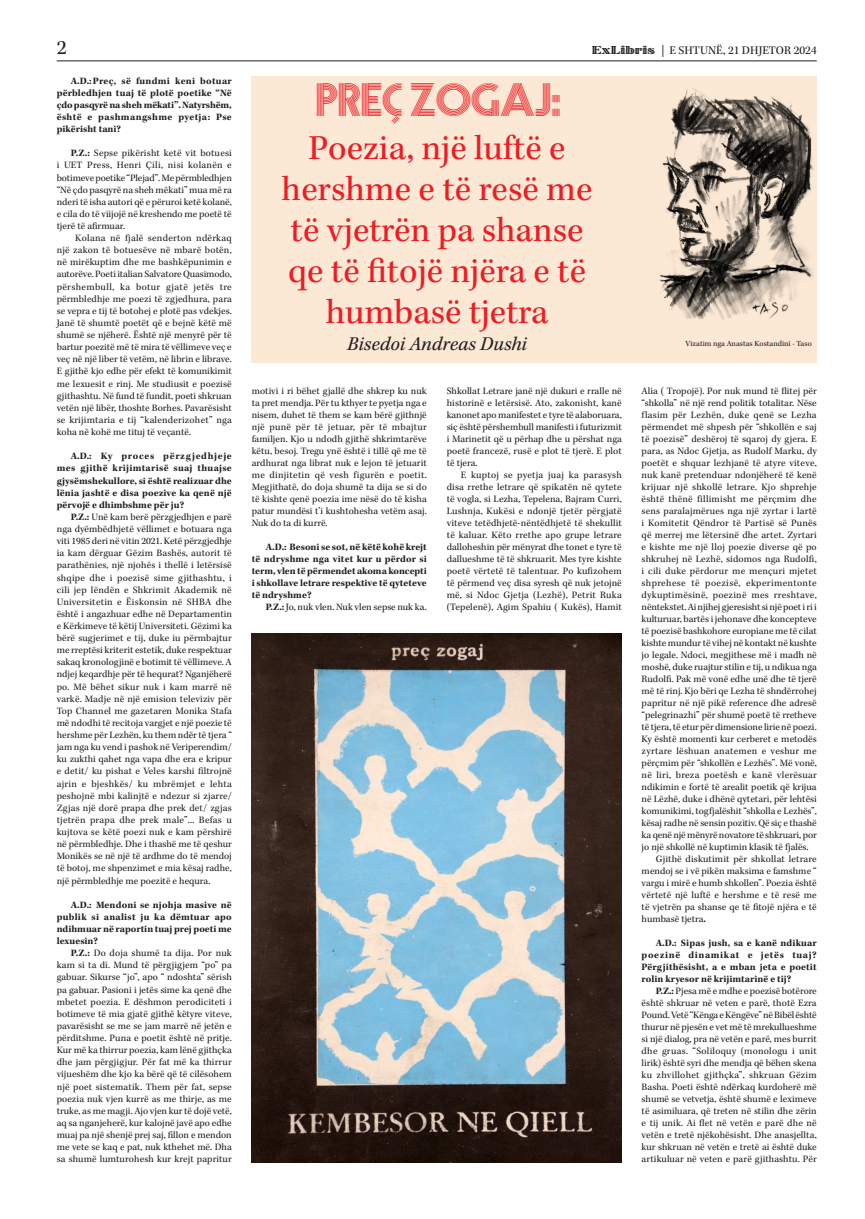
<style>
.page{position:relative;width:865px;height:1219px;background:#fff}
.page>*{position:absolute;margin:0;border:0;box-sizing:border-box;transform-origin:0 0}
.INSIDE_TEXT{font:42px "Prisma";color:#ee1d23}
.INSIDE_TEXT-2{font:36px/41px "Kepler Std";color:#ee1d23;text-align:center}
.t1{font:21px "Kepler Std";color:#231f20}
.INSIDE_TEXT-3{font:italic 20px "Kepler Std";color:#231f20}
.t2{font:12px "Kepler Std";color:#231f20}
.INSIDE_TEXT-4{font:10px/12px "Kepler Std";color:#231f20;text-align:justify}
.INSIDE_TEXT-5{font:700 10px/12.1px "Kepler Std";letter-spacing:.005em;color:#231f20;text-align:justify}
.INSIDE_TEXT-6{font:8px "Kepler Std";color:#231f20}
.s1{font-family:"Sphinx RR Inline"}
.s2{font-weight:700}
</style>
<div class="page">
<hr style="left:57px;top:61px;width:759px;height:1px;background:#231f20">
<div style="left:252px;top:77px;width:564px;height:286px;background:#fbe8d5"></div>
<img style="left:659px;top:88px;width:154px;height:232px">
<img style="left:252px;top:634px;width:369px;height:528px">
<h3 class="t1" style="left:57px;top:36px;width:12px">2</h3>
<p class="t2" style="left:592px;top:44px;width:226px"><span class="s1">ExLibris</span> | E SHTUNË, 21 DHJETOR 2024</p>
<p class="INSIDE_TEXT-5" style="left:57px;top:75px;width:177px;text-indent:14px">A.D.:Preç, së fundmi keni botuar përbledhjen tuaj të plotë poetike “Në çdo pasqyrë na sheh mëkati”. Natyrshëm, është e pashmangshme pyetja: Pse pikërisht tani?</p>
<p class="INSIDE_TEXT-4" style="left:57px;top:147px;width:177px;text-indent:14px"><span class="s2">P.Z.:</span> Sepse pikërisht ketë vit botuesi i UET Press, Henri Çili, nisi kolanën e botimeve poetike “Plejad”. Me përmbledhjen “Në çdo pasqyrë na sheh mëkati” mua më ra nderi të isha autori që e përuroi ketë kolanë, e cila do të viijojë në kreshendo me poetë të tjerë të afirmuar.</p>
<p class="INSIDE_TEXT-4" style="left:57px;top:232px;width:177px;text-indent:18px">Kolana në fjalë senderton ndërkaq një zakon të botuesëve në mbarë botën, në mirëkuptim dhe me bashkëpunimin e autorëve. Poeti italian Salvatore Quasimodo, përshembull, ka botur gjatë jetës tre përmbledhje me poezi të zgjedhura, para se vepra e tij të botohej e plotë pas vdekjes.<br>Janë të shumtë poetët që e bejnë këtë më shumë se njëherë. Është një menyrë për të bartur poezitë më të mira të vëllimeve veç e veç në një liber të vetëm, në librin e librave.<br>E gjithë kjo edhe për efekt të komunikimit me lexuesit e rinj. Me studiusit e poezisë gjithashtu. Në fund të fundit, poeti shkruan vetën një libër, thoshte Borhes. Pavarësisht se krijimtaria e tij “kalenderizohet” nga koha në kohë me tituj të veçantë.</p>
<p class="INSIDE_TEXT-5" style="left:57px;top:450px;width:177px;text-indent:14px">A.D.: Ky proces përzgjedhjeje mes gjithë krijimtarisë suaj thuajse gjysëmshekullore, si është realizuar dhe lënia jashtë e disa poezive ka qenë një përvojë e dhimbshme për ju?</p>
<p class="INSIDE_TEXT-4" style="left:57px;top:511px;width:177px;text-indent:14px"><span class="s2">P.Z.:</span> Unë kam berë përzgjedhjen e parë nga dyëmbëdhjetë vëllimet e botuara nga viti 1985 deri në vitin 2021. Ketë përzgjedhje ia kam dërguar Gëzim Bashës, autorit të parathënies, një njohës i thellë i letërsisë shqipe dhe i poezisë sime gjithashtu, i cili jep lëndën e Shkrimit Akademik në Universitetin e Ëiskonsin në SHBA dhe është i angazhuar edhe në Departamentin e Kërkimeve të këtij Universiteti. Gëzimi ka bërë sugjerimet e tij, duke iu përmbajtur me rreptësi kriterit estetik, duke respektuar sakaq kronologjinë e botimit të vëllimeve. A ndjej keqardhje për të hequrat? Nganjëherë po. Më bëhet sikur nuk i kam marrë në varkë. Madje në një emision televiziv për Top Channel me gazetaren Monika Stafa më ndodhi të recitoja vargjet e një poezie të hershme për Lezhën, ku them ndër të tjera “ jam nga ku vend i pashok në Veriperendim/ ku zukthi qahet nga vapa dhe era e kripur e detit/ ku pishat e Veles karshi filtrojnë ajrin e bjeshkës/ ku mbrëmjet e lehta peshojnë mbi kalinjtë e ndezur si zjarre/ Zgjas një dorë prapa dhe prek det/ zgjas tjetrën prapa dhe prek male”... Befas u kujtova se këtë poezi nuk e kam përshirë në përmbledhje. Dhe i thashë me të qeshur Monikës se në një të ardhme do të mendoj të botoj, me shpenzimet e mia kësaj radhe, një përmbledhje me poezitë e hequra.</p>
<p class="INSIDE_TEXT-5" style="left:57px;top:899px;width:177px;text-indent:14px">A.D.: Mendoni se njohja masive në publik si analist ju ka dëmtuar apo ndihmuar në raportin tuaj prej poeti me lexuesin?</p>
<p class="INSIDE_TEXT-4" style="left:57px;top:947px;width:177px;text-indent:14px"><span class="s2">P.Z.:</span> Do doja shumë ta dija. Por nuk kam si ta di. Mund të përgjigjem “po” pa gabuar. Sikurse “jo”, apo “ ndoshta” sërish pa gabuar. Pasioni i jetës sime ka qenë dhe mbetet poezia. E dëshmon perodiciteti i botimeve të mia gjatë gjithë këtyre viteve, pavarësisht se me se jam marrë në jetën e përditshme. Puna e poetit është në pritje.<br>Kur më ka thirrur poezia, kam lënë gjithçka dhe jam përgjigjur. Për fat më ka thirrur vijueshëm dhe kjo ka bërë që të cilësohem një poet sistematik. Them për fat, sepse poezia nuk vjen kurrë as me thirje, as me truke, as me magji. Ajo vjen kur të dojë vetë, aq sa nganjeherë, kur kalojnë javë apo edhe muaj pa një shenjë prej saj, fillon e mendon me vete se kaq e pat, nuk kthehet më. Dha sa shumë lumturohesh kur krejt papritur</p>
<p class="INSIDE_TEXT" style="left:314px;top:68px;width:246px">PREÇ ZOGAJ:</p>
<p class="INSIDE_TEXT-2" style="left:281px;top:128px;width:312px">Poezia, një luftë e hershme e të resë me</p>
<p class="INSIDE_TEXT-2" style="left:288px;top:210px;width:299px">të vjetrën pa shanse qe të fitojë njëra e të humbasë tjetra</p>
<p class="INSIDE_TEXT-3" style="left:347px;top:332px;width:181px">Bisedoi Andreas Dushi</p>
<p class="INSIDE_TEXT-6" style="left:685px;top:339px;width:128px">Vizatim nga Anastas Kostandini - Taso</p>
<p class="INSIDE_TEXT-4" style="left:641px;top:385px;width:177px">Alia ( Tropojë). Por nuk mund të flitej për “shkolla” në një rend politik totalitar. Nëse flasim për Lezhën, duke qenë se Lezha përmendet më shpesh për “shkollën e saj të poezisë” deshëroj të sqaroj dy gjera. E para, as Ndoc Gjetja, as Rudolf Marku, dy poetët e shquar lezhjanë të atyre viteve, nuk kanë pretenduar ndonjëherë të kenë krijuar një shkollë letrare. Kjo shprehje është thënë fillimisht me përçmim dhe sens paralajmërues nga një zyrtar i lartë i Komitetit Qëndror të Partisë së Punës që merrej me lëtersinë dhe artet. Zyrtari e kishte me një lloj poezie diverse që po shkruhej në Lezhë, sidomos nga Rudolfi, i cili duke përdorur me mençuri mjetet shprehese të poezisë, ekperimentonte dykuptimësinë, poezinë mes rreshtave, nëntekstet. Ai njihej gjeresisht si një poet i ri i kulturuar, bartës i jehonave dhe koncepteve të poezisë bashkohore europiane me të cilat kishte mundur të vihej në kontakt në kushte jo legale. Ndoci, megjithese më i madh në moshë, duke ruajtur stilin e tij, u ndikua nga Rudolfi. Pak më vonë edhe unë dhe të tjerë më të rinj. Kjo bëri qe Lezha të shndërrohej papritur në një pikë reference dhe adresë “pelegrinazhi” për shumë poetë të rretheve të tjera, të etur për dimensione lirie në poezi.<br>Ky është momenti kur cerberet e metodës zyrtare lëshuan anatemen e veshur me përçmim për “shkollën e Lezhës”. Më vonë, në liri, breza poetësh e kanë vlerësuar ndikimin e fortë të arealit poetik që krijua në Lëzhë, duke i dhënë qytetari, për lehtësi komunikimi, togfjalëshit “shkolla e Lezhës”, kësaj radhe në sensin pozitiv. Që siç e thashë ka qenë një mënyrë novatore të shkruari, por jo një shkollë në kuptimin klasik të fjalës.</p>
<p class="INSIDE_TEXT-4" style="left:641px;top:853px;width:177px;text-indent:14px">Gjithë diskutimit për shkollat letrare mendoj se i vë pikën maksima e famshme “ vargu i mirë e humb shkollen”. Poezia është vërtetë një luftë e hershme e të resë me të vjetrën pa shanse qe të fitojë njëra e të humbasë tjetra<span class="s2">.</span></p>
<p class="INSIDE_TEXT-5" style="left:641px;top:937px;width:177px;text-indent:14px">A.D.: Sipas jush, sa e kanë ndikuar poezinë dinamikat e jetës tuaj?<br>Përgjithësisht, a e mban jeta e poetit rolin kryesor në krijimtarinë e tij?</p>
<p class="INSIDE_TEXT-4" style="left:641px;top:985px;width:177px;text-indent:14px"><span class="s2">P.Z.:</span> Pjesa më e mdhe e poezisë botërore është shkruar në veten e parë, thotë Ezra Pound. Vetë “Kënga e Këngëve” në Bibël është thurur në pjesën e vet më të mrekullueshme si një dialog, pra në vetën e parë, mes burrit dhe gruas. “Soliloquy (monologu i unit lirik) është syri dhe mendja që bëhen skena ku zhvillohet gjithçka”, shkruan Gëzim Basha. Poeti është ndërkaq kurdoherë më shumë se vetvetja, është shumë e leximeve të asimiluara, që treten në stilin dhe zërin e tij unik. Ai flet në vetën e parë dhe në vetën e tretë njëkohësisht. Dhe anasjellta, kur shkruan në vetën e tretë ai është duke artikuluar në veten e parë gjithashtu. Për</p>
<p class="INSIDE_TEXT-4" style="left:252px;top:385px;width:177px">motivi i ri bëhet gjallë dhe shkrep ku nuk ta pret mendja. Për tu kthyer te pyetja nga e nisem, duhet të them se kam bërë gjithnjë një punë për të jetuar, për të mbajtur familjen. Kjo u ndodh gjithë shkrimtarëve këtu, besoj. Tregu ynë është i tillë që me të ardhurat nga librat nuk e lejon të jetuarit me dinjitetin që vesh figurën e poetit.<br>Megjithatë, do doja shumë ta dija se si do të kishte qenë poezia ime nësë do të kisha patur mundësi t’i kushtohesha vetëm asaj.<br>Nuk do ta di kurrë.</p>
<p class="INSIDE_TEXT-5" style="left:252px;top:541px;width:177px;text-indent:14px">A.D.: Besoni se sot, në këtë kohë krejt të ndryshme nga vitet kur u përdor si term, vlen të përmendet akoma koncepti i shkollave letrare respektive të qyteteve të ndryshme?</p>
<p class="INSIDE_TEXT-4" style="left:266px;top:601px;width:162px"><span class="s2">P.Z.:</span> Jo, nuk vlen. Nuk vlen sepse nuk ka.</p>
<p class="INSIDE_TEXT-4" style="left:446px;top:385px;width:177px">Shkollat Letrare janë një dukuri e rralle në historinë e letërsisë. Ato, zakonisht, kanë kanonet apo manifestet e tyre të alaboruara, siç është përshembull manifesti i futurizmit i Marinetit që u përhap dhe u përshat nga poetë francezë, rusë e plot të tjerë. E plot të tjera.</p>
<p class="INSIDE_TEXT-4" style="left:446px;top:469px;width:177px;text-indent:14px">E kuptoj se pyetja juaj ka parasysh disa rrethe letrare që spikatën në qytete të vogla, si Lezha, Tepelena, Bajram Curri, Lushnja, Kukësi e ndonjë tjetër përgjatë viteve tetëdhjetë-nëntëdhjetë të shekullit të kaluar. Këto rrethe apo grupe letrare dalloheshin për mënyrat dhe tonet e tyre të dallueshme të të shkruarit. Mes tyre kishte poetë vërtetë të talentuar. Po kufizohem të përmend veç disa syresh që nuk jetojnë më, si Ndoc Gjetja (Lezhë), Petrit Ruka (Tepelenë), Agim Spahiu ( Kukës), Hamit</p>
</div>
